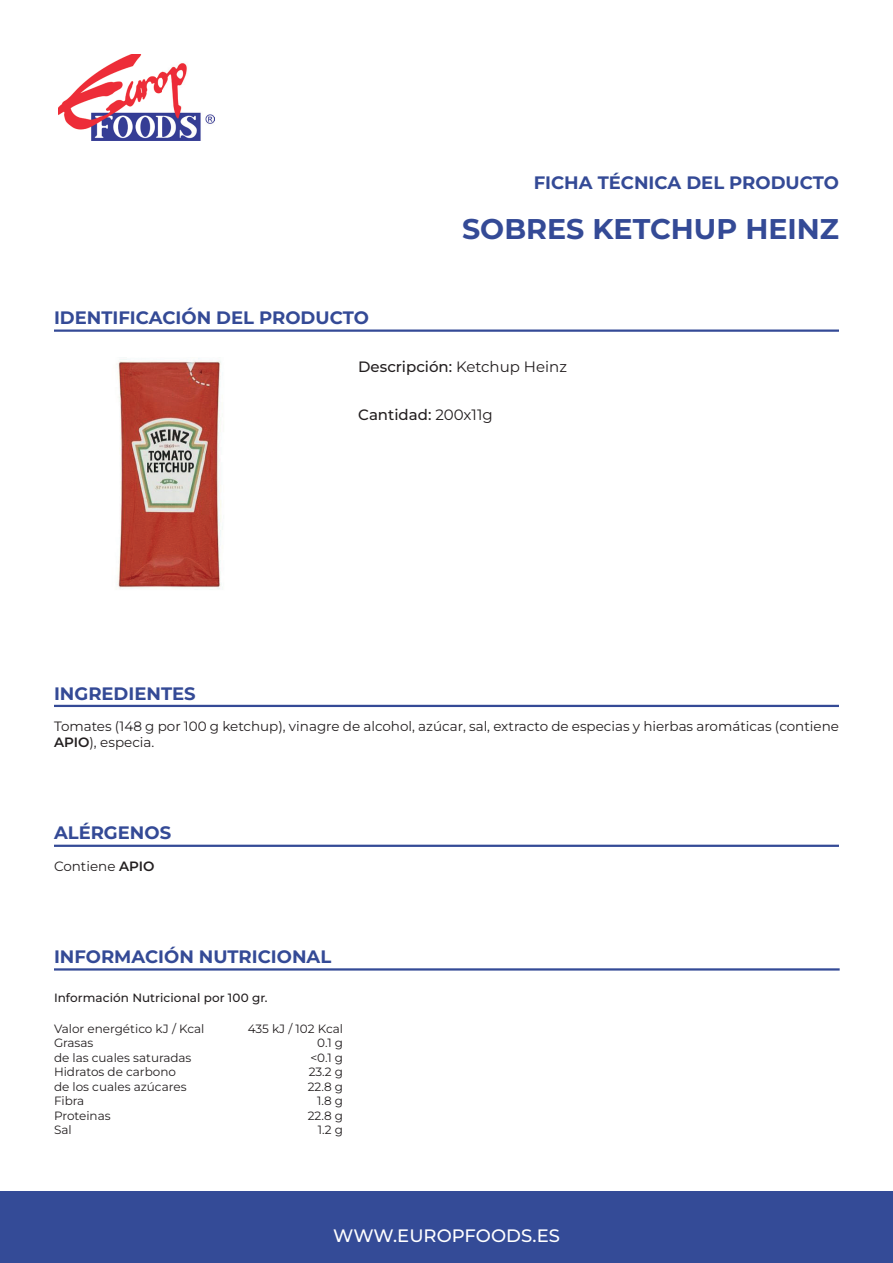
<style>
.page{position:relative;width:893px;height:1263px;background:#fff}
.page>*{position:absolute;margin:0;border:0;box-sizing:border-box;transform-origin:0 0}
.t1{font:700 28.5px "Montserrat";color:#344a96}
.t2{font:700 18px "Montserrat";color:#344a96}
.t3{font:500 18px "Montserrat";color:#fff}
.t4{font:500 15px "Montserrat";color:#231f20}
.t5{font:13.5px/16.2px "Montserrat";color:#231f20}
.t6{font:12px "Montserrat";color:#231f20}
.t7{font:500 12px "Montserrat";letter-spacing:.005em;color:#231f20}
.s1{font-weight:400}
.s2{font-weight:600}
</style>
<div class="page">
<img style="left:117px;top:358px;width:106px;height:232px">
<img style="left:58px;top:54px;width:156px;height:87px">
<hr style="left:54px;top:845px;width:785px;height:2px;background:#344a96">
<hr style="left:54px;top:968px;width:786px;height:2px;background:#344a96">
<hr style="left:54px;top:705px;width:785px;height:2px;background:#344a96">
<hr style="left:54px;top:329px;width:785px;height:3px;background:#344a96">
<div style="left:0;top:1191px;width:893px;height:72px;background:#344b97"></div>
<h2 class="t2" style="left:534px;top:170px;width:307px">FICHA TÉCNICA DEL PRODUCTO</h2>
<h2 class="t2" style="left:54px;top:306px;width:316px">IDENTIFICACIÓN DEL PRODUCTO</h2>
<h1 class="t1" style="left:462px;top:209px;width:378px">SOBRES KETCHUP HEINZ</h1>
<p class="t4" style="left:358px;top:357px;width:210px">Descripción: <span class="s1">Ketchup Heinz</span></p>
<p class="t4" style="left:358px;top:405px;width:136px">Cantidad: <span class="s1">200x11g</span></p>
<h2 class="t2" style="left:54px;top:681px;width:143px">INGREDIENTES</h2>
<p class="t5" style="left:54px;top:718px;width:786px">Tomates (148 g por 100 g ketchup), vinagre de alcohol, azúcar, sal, extracto de especias y hierbas aromáticas (contiene<br><span class="s2">APIO</span>), especia.</p>
<h2 class="t2" style="left:54px;top:821px;width:119px">ALÉRGENOS</h2>
<p class="t5" style="left:54px;top:857px;width:102px">Contiene <span class="s2">APIO</span></p>
<h2 class="t2" style="left:54px;top:945px;width:279px">INFORMACIÓN NUTRICIONAL</h2>
<p class="t7" style="left:54px;top:990px;width:215px">Información Nutricional por 100 gr.</p>
<p class="t6" style="left:54px;top:1021px;width:152px">Valor energético kJ / Kcal</p>
<p class="t6" style="left:248px;top:1021px;width:97px">435 kJ / 102 Kcal</p>
<p class="t6" style="left:54px;top:1035px;width:41px">Grasas</p>
<p class="t6" style="left:317px;top:1035px;width:27px">0.1 g</p>
<p class="t6" style="left:54px;top:1050px;width:139px">de las cuales saturadas</p>
<p class="t6" style="left:310px;top:1050px;width:34px">&lt;0.1 g</p>
<p class="t6" style="left:54px;top:1064px;width:123px">Hidratos de carbono</p>
<p class="t6" style="left:309px;top:1064px;width:36px">23.2 g</p>
<p class="t6" style="left:54px;top:1078px;width:134px">de los cuales azúcares</p>
<p class="t6" style="left:308px;top:1078px;width:37px">22.8 g</p>
<p class="t6" style="left:54px;top:1093px;width:32px">Fibra</p>
<p class="t6" style="left:317px;top:1093px;width:28px">1.8 g</p>
<p class="t6" style="left:54px;top:1107px;width:58px">Proteinas</p>
<p class="t6" style="left:308px;top:1107px;width:37px">22.8 g</p>
<p class="t6" style="left:54px;top:1122px;width:19px">Sal</p>
<p class="t6" style="left:318px;top:1122px;width:27px">1.2 g</p>
<h2 class="t3" style="left:333px;top:1224px;width:228px">WWW.EUROPFOODS.ES</h2>
</div>
